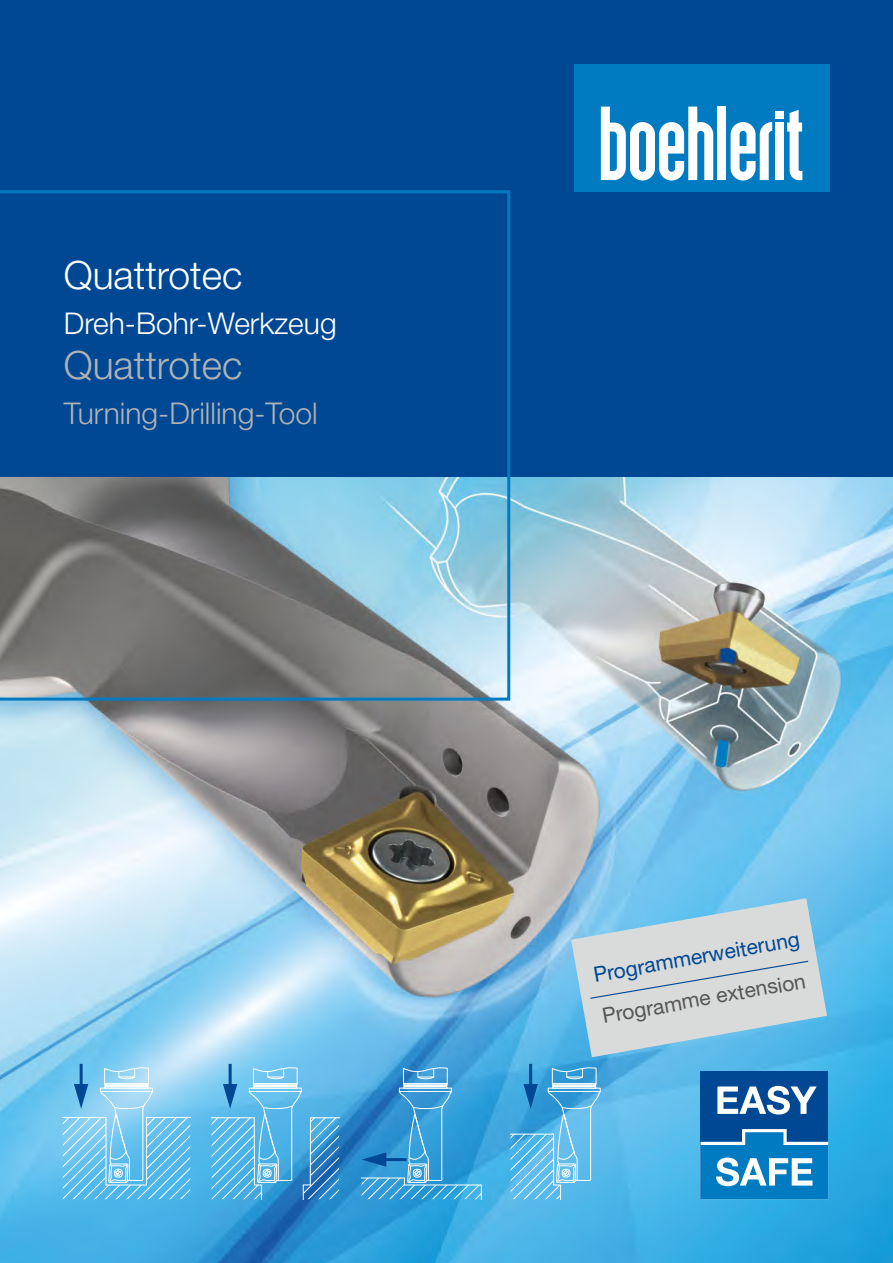
<style>
.page{position:relative;width:893px;height:1263px;background:#fff}
.page>*{position:absolute;margin:0;border:0;box-sizing:border-box;transform-origin:0 0}
.t1{font:300 39px "Helvetica Neue LT Pro";color:#fff}
.t2{font:300 39px "Helvetica Neue LT Pro";color:#b1b2b3}
.t3{font:300 30px "Helvetica Neue LT Pro";color:#b1b2b3}
.t4{font:300 30px "Helvetica Neue LT Pro";color:#fff}
.t5{font:21px "Helvetica Neue LT Std";color:#004893}
.t6{font:21px "Helvetica Neue LT Std";color:#565655}
</style>
<div class="page">
<img style="left:0;top:477px;width:893px;height:786px">
<div style="left:0;top:0;width:893px;height:477px;background:#004893"></div>
<div style="left:574px;top:64px;width:255px;height:127px;background:#007bc1"></div>
<div style="left:775px;top:111px;width:9px;height:8px;background:#fff"></div>
<div style="left:775px;top:123px;width:9px;height:57px;background:#fff"></div>
<div style="left:717px;top:107px;width:9px;height:73px;background:#fff"></div>
<svg style="left:731px;top:122px;width:41px;height:58px"></svg>
<svg style="left:787px;top:110px;width:15px;height:70px"></svg>
<svg style="left:601px;top:107px;width:112px;height:73px"></svg>
<svg style="left:0;top:190px;width:510px;height:511px"></svg>
<div style="left:701px;top:1071px;width:127px;height:128px;background:#004893"></div>
<svg style="left:701px;top:1129px;width:127px;height:70px;background:#3590c8"></svg>
<svg style="left:717px;top:1086px;width:100px;height:28px"></svg>
<svg style="left:362px;top:1065px;width:120px;height:135px;background:#409ed6"></svg>
<svg style="left:510px;top:1064px;width:91px;height:136px;background:#5eb6e4"></svg>
<svg style="left:212px;top:1064px;width:127px;height:136px;background:#61b4e3"></svg>
<svg style="left:63px;top:1064px;width:127px;height:136px;background:#83cbef"></svg>
<svg style="left:571px;top:898px;width:256px;height:159px;background:#b4d0de"></svg>
<h1 class="t1" style="left:64px;top:251px;width:180px">Quattrotec</h1>
<p class="t4" style="left:64px;top:305px;width:274px">Dreh-Bohr-Werkzeug</p>
<h1 class="t2" style="left:64px;top:341px;width:180px">Quattrotec</h1>
<p class="t3" style="left:64px;top:395px;width:255px">Turning-Drilling-Tool</p>
<p class="t5" style="left:592px;top:963px;width:210px;rotate:-10deg">Programmerweiterung</p>
<p class="t6" style="left:600px;top:1004px;width:208px;rotate:-10deg">Programme extension</p>
</div>
